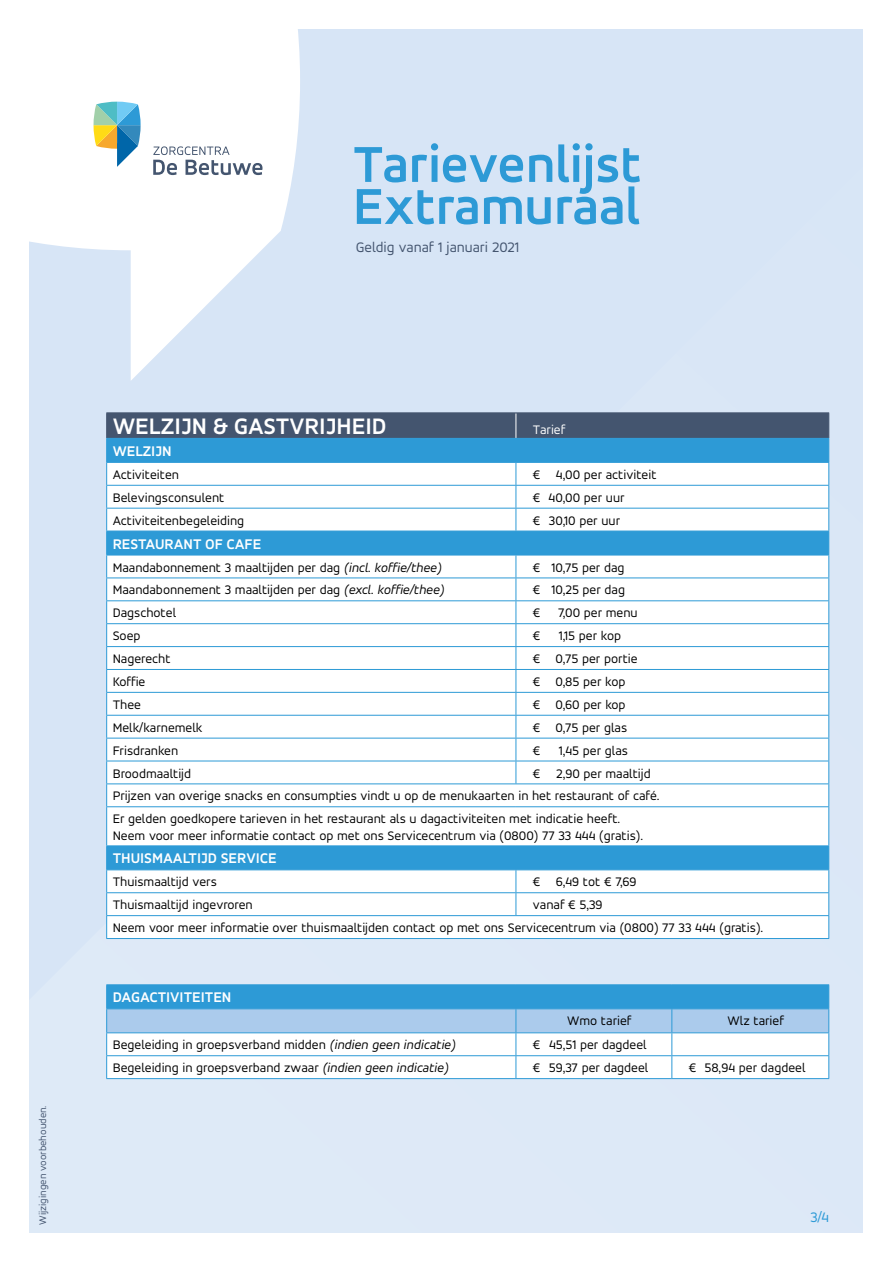
<style>
.page{position:relative;width:893px;height:1263px;background:#fff}
.page>*{position:absolute;margin:0;border:0;box-sizing:border-box;transform-origin:0 0}
.t1{font:700 54px/42px "Accord Alternate";color:#2d9ad6}
.t2{font:700 24px "Accord Alternate";color:#fff}
.t3{font:700 15px "Accord Alternate";color:#fff}
.t4{font:15px "Accord Alternate";color:#44556f}
.t5{font:15px "Accord Alternate";color:#2d9ad6}
.t6{font:13.5px/23px "Accord Alternate";color:#000}
.t7{font:13.5px "Accord Alternate";color:#fff}
.t8{font:10.5px "Accord Alternate";color:#44556f}
.s1{font-style:italic}
</style>
<div class="page">
<div style="left:29px;top:29px;width:834px;height:1204px;background:#d7e5f6"></div>
<svg style="left:29px;top:29px;width:271px;height:352px"></svg>
<svg style="left:153px;top:146px;width:109px;height:29px"></svg>
<svg style="left:94px;top:102px;width:47px;height:65px"></svg>
<svg style="left:107px;top:807px;width:721px;height:131px"></svg>
<hr style="left:106px;top:892px;width:410px;height:1px;background:#2d9ad6">
<hr style="left:106px;top:915px;width:410px;height:1px;background:#2d9ad6">
<hr style="left:516px;top:892px;width:313px;height:1px;background:#2d9ad6">
<hr style="left:516px;top:915px;width:313px;height:1px;background:#2d9ad6">
<hr style="left:516px;top:869px;width:313px;height:1px;background:#2d9ad6">
<hr style="left:106px;top:412px;width:410px;height:1px;background:#44556f">
<hr style="left:516px;top:412px;width:313px;height:1px;background:#44556f">
<hr style="left:106px;top:807px;width:1px;height:38px;background:#2d9ad6">
<hr style="left:828px;top:807px;width:1px;height:38px;background:#2d9ad6">
<svg style="left:828px;top:846px;width:1px;height:92px"></svg>
<hr style="left:106px;top:938px;width:410px;height:1px;background:#2d9ad6">
<hr style="left:516px;top:938px;width:313px;height:1px;background:#2d9ad6">
<hr style="left:106px;top:806px;width:410px;height:1px;background:#2d9ad6">
<hr style="left:516px;top:806px;width:313px;height:1px;background:#2d9ad6">
<svg style="left:106px;top:846px;width:1px;height:92px"></svg>
<svg style="left:516px;top:846px;width:1px;height:69px"></svg>
<hr style="left:106px;top:869px;width:410px;height:1px;background:#2d9ad6">
<svg style="left:106px;top:413px;width:723px;height:393px"></svg>
<hr style="left:106px;top:600px;width:410px;height:1px;background:#2d9ad6">
<hr style="left:106px;top:623px;width:410px;height:1px;background:#2d9ad6">
<hr style="left:106px;top:646px;width:410px;height:1px;background:#2d9ad6">
<hr style="left:106px;top:669px;width:410px;height:1px;background:#2d9ad6">
<hr style="left:106px;top:692px;width:410px;height:1px;background:#2d9ad6">
<hr style="left:106px;top:715px;width:410px;height:1px;background:#2d9ad6">
<hr style="left:106px;top:738px;width:410px;height:1px;background:#2d9ad6">
<hr style="left:106px;top:761px;width:410px;height:1px;background:#2d9ad6">
<hr style="left:106px;top:783px;width:410px;height:1px;background:#2d9ad6">
<hr style="left:106px;top:845px;width:410px;height:1px;background:#2d9ad6">
<hr style="left:516px;top:600px;width:313px;height:1px;background:#2d9ad6">
<hr style="left:516px;top:623px;width:313px;height:1px;background:#2d9ad6">
<hr style="left:516px;top:646px;width:313px;height:1px;background:#2d9ad6">
<hr style="left:516px;top:669px;width:313px;height:1px;background:#2d9ad6">
<hr style="left:516px;top:692px;width:313px;height:1px;background:#2d9ad6">
<hr style="left:516px;top:715px;width:313px;height:1px;background:#2d9ad6">
<hr style="left:516px;top:738px;width:313px;height:1px;background:#2d9ad6">
<hr style="left:516px;top:761px;width:313px;height:1px;background:#2d9ad6">
<hr style="left:516px;top:783px;width:313px;height:1px;background:#2d9ad6">
<hr style="left:516px;top:845px;width:313px;height:1px;background:#2d9ad6">
<hr style="left:516px;top:984px;width:156px;height:1px;background:#2d9ad6">
<hr style="left:672px;top:984px;width:157px;height:1px;background:#2d9ad6">
<hr style="left:516px;top:1078px;width:156px;height:1px;background:#2d9ad6">
<hr style="left:672px;top:1078px;width:157px;height:1px;background:#2d9ad6">
<hr style="left:106px;top:1078px;width:410px;height:1px;background:#2d9ad6">
<hr style="left:106px;top:984px;width:410px;height:1px;background:#2d9ad6">
<svg style="left:106px;top:985px;width:723px;height:93px"></svg>
<hr style="left:106px;top:1055px;width:410px;height:1px;background:#2d9ad6">
<hr style="left:516px;top:1055px;width:156px;height:1px;background:#2d9ad6">
<hr style="left:672px;top:1055px;width:157px;height:1px;background:#2d9ad6">
<h1 class="t1" style="left:353px;top:142px;width:290px">Tarievenlijst<br>Extramuraal</h1>
<p class="t4" style="left:356px;top:238px;width:165px">Geldig vanaf 1 januari 2021</p>
<p class="t8" style="left:36px;top:1225px;width:121px;rotate:-90deg">Wijzigingen voorbehouden.</p>
<h2 class="t2" style="left:113px;top:412px;width:276px">WELZIJN &amp; GASTVRIJHEID</h2>
<p class="t7" style="left:533px;top:422px;width:34px">Tarief</p>
<p class="t3" style="left:113px;top:442px;width:60px">WELZIJN</p>
<p class="t6" style="left:113px;top:463px;width:68px">Activiteiten</p>
<p class="t6" style="left:533px;top:463px;width:125px">€ 4,00 per activiteit</p>
<p class="t6" style="left:113px;top:486px;width:113px">Belevingsconsulent</p>
<p class="t6" style="left:533px;top:486px;width:93px">€ 40,00 per uur</p>
<p class="t6" style="left:113px;top:508px;width:133px">Activiteitenbegeleiding</p>
<p class="t6" style="left:533px;top:508px;width:89px">€ 30,10 per uur</p>
<p class="t3" style="left:113px;top:535px;width:150px">RESTAURANT OF CAFE</p>
<p class="t6" style="left:113px;top:555px;width:330px">Maandabonnement 3 maaltijden per dag <span class="s1">(incl. koffie/thee)</span></p>
<p class="t6" style="left:533px;top:555px;width:93px">€ 10,75 per dag</p>
<p class="t6" style="left:113px;top:578px;width:333px">Maandabonnement 3 maaltijden per dag <span class="s1">(excl. koffie/thee)</span></p>
<p class="t6" style="left:533px;top:578px;width:94px">€ 10,25 per dag</p>
<p class="t6" style="left:113px;top:601px;width:65px">Dagschotel</p>
<p class="t6" style="left:533px;top:601px;width:9px">€</p>
<p class="t6" style="left:558px;top:601px;width:81px">7,00 per menu</p>
<p class="t6" style="left:113px;top:624px;width:29px">Soep</p>
<p class="t6" style="left:533px;top:624px;width:9px">€</p>
<p class="t6" style="left:559px;top:624px;width:64px">1,15 per kop</p>
<p class="t6" style="left:113px;top:647px;width:59px">Nagerecht</p>
<p class="t6" style="left:533px;top:647px;width:106px">€ 0,75 per portie</p>
<p class="t6" style="left:113px;top:670px;width:34px">Koffie</p>
<p class="t6" style="left:533px;top:670px;width:94px">€ 0,85 per kop</p>
<p class="t6" style="left:113px;top:693px;width:30px">Thee</p>
<p class="t6" style="left:533px;top:693px;width:94px">€ 0,60 per kop</p>
<p class="t6" style="left:113px;top:716px;width:91px">Melk/karnemelk</p>
<p class="t6" style="left:533px;top:716px;width:96px">€ 0,75 per glas</p>
<p class="t6" style="left:113px;top:738px;width:67px">Frisdranken</p>
<p class="t6" style="left:533px;top:738px;width:9px">€</p>
<p class="t6" style="left:559px;top:738px;width:71px">1,45 per glas</p>
<p class="t6" style="left:113px;top:761px;width:80px">Broodmaaltijd</p>
<p class="t6" style="left:113px;top:761px;width:548px;text-indent:420px">€ 2,90 per maaltijd<br>Prijzen van overige snacks en consumpties vindt u op de menukaarten in het restaurant of café.<br>Er gelden goedkopere tarieven in het restaurant als u dagactiviteiten met indicatie heeft.</p>
<p class="t6" style="left:113px;top:823px;width:532px">Neem voor meer informatie contact op met ons Servicecentrum via (0800) 77 33 444 (gratis).</p>
<p class="t3" style="left:113px;top:849px;width:166px">THUISMAALTIJD SERVICE</p>
<p class="t6" style="left:113px;top:870px;width:106px">Thuismaaltijd vers</p>
<p class="t6" style="left:533px;top:870px;width:105px">€ 6,49 tot € 7,69</p>
<p class="t6" style="left:113px;top:893px;width:142px">Thuismaaltijd ingevroren</p>
<p class="t6" style="left:113px;top:893px;width:652px;text-indent:420px">vanaf € 5,39<br>Neem voor meer informatie over thuismaaltijden contact op met ons Servicecentrum via (0800) 77 33 444 (gratis).</p>
<p class="t3" style="left:113px;top:988px;width:120px">DAGACTIVITEITEN</p>
<p class="t6" style="left:567px;top:1009px;width:66px">Wmo tarief</p>
<p class="t6" style="left:728px;top:1009px;width:58px">Wlz tarief</p>
<p class="t6" style="left:113px;top:1033px;width:344px">Begeleiding in groepsverband midden <span class="s1">(indien geen indicatie)</span></p>
<p class="t6" style="left:533px;top:1033px;width:115px">€ 45,51 per dagdeel</p>
<p class="t6" style="left:113px;top:1056px;width:337px">Begeleiding in groepsverband zwaar <span class="s1">(indien geen indicatie)</span></p>
<p class="t6" style="left:533px;top:1056px;width:117px">€ 59,37 per dagdeel</p>
<p class="t6" style="left:689px;top:1056px;width:118px">€ 58,94 per dagdeel</p>
<p class="t5" style="left:810px;top:1208px;width:20px">3/4</p>
</div>
